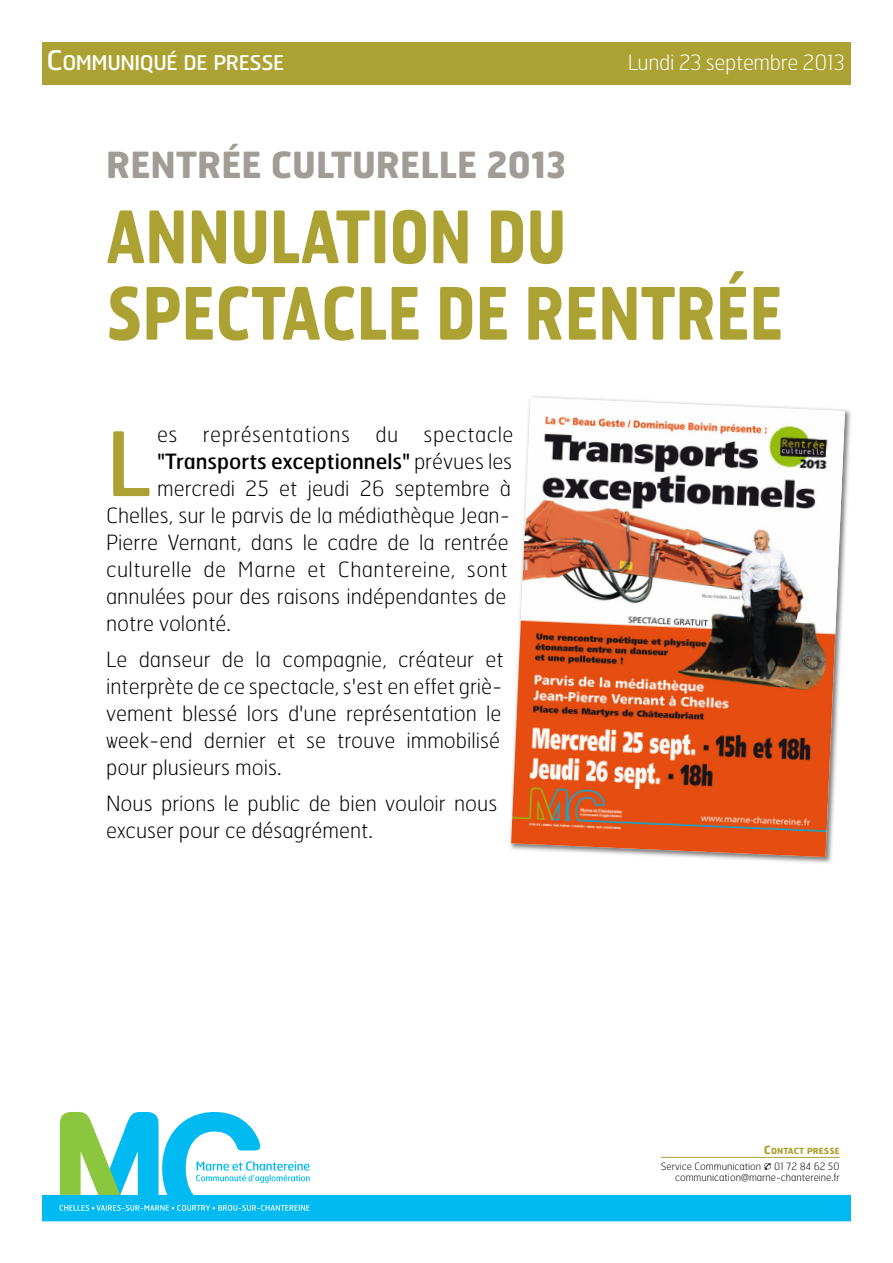
<style>
.page{position:relative;width:893px;height:1263px;background:#fff}
.page>*{position:absolute;margin:0;border:0;box-sizing:border-box;transform-origin:0 0}
.t1{font:88.5px "Hermes";color:#aca233}
.t2{font:700 72px/76.5px "Hermes";color:#aca233;scale:.79 1}
.t3{font:700 36px "Hermes";color:#a19c95;scale:.95 1}
.t4{font:100 21px/27px "Hermes";color:#000}
.t5{font:21px "Hermes";color:#000}
.t6{font:100 21px "Hermes";letter-spacing:.02em;color:#000}
.t7{font:100 21px "Hermes";letter-spacing:.025em;color:#000}
.t8{font:100 21px "Hermes";letter-spacing:-.015em;color:#fff}
.t9{font:20.25px "Hermes";letter-spacing:-.02em;color:#fff}
.t10{font:100 10.05px/11.2px "Hermes";color:#000;text-align:right}
.t11{font:700 8.4px "Hermes";color:#aca233}
.s1{font-size:27px}
.s2{font-weight:100}
.s3{font-size:11.25px}
.s4{font-family:"European Pi Three";font-weight:400}
</style>
<div class="page">
<svg style="left:42px;top:1112px;width:808px;height:109px"></svg>
<svg style="left:60px;top:1205px;width:250px;height:6px"></svg>
<svg style="left:196px;top:1161px;width:114px;height:22px"></svg>
<svg style="left:60px;top:1112px;width:60px;height:83px"></svg>
<hr style="left:661px;top:1157px;width:179px;height:1px;background:#aca233">
<div style="left:42px;top:43px;width:808px;height:42px;background:#aca233"></div>
<img style="left:510px;top:396px;width:341px;height:467px">
<img style="left:511px;top:397px;width:334px;height:460px">
<p class="t9" style="left:47px;top:55px;width:239px"><span class="s1">C</span>OMMUNIQUÉ DE PRESSE</p>
<p class="t8" style="left:628px;top:55px;width:219px">Lundi 23 septembre 2013</p>
<h3 class="t3" style="left:106px;top:151px;width:486px">RENTRÉE CULTURELLE 2013</h3>
<h2 class="t2" style="left:106px;top:205px;width:858px">ANNULATION DU<br>SPECTACLE DE RENTRÉE</h2>
<h1 class="t1" style="left:106px;top:430px;width:47px">L</h1>
<p class="t7" style="left:157px;top:426px;width:358px">es représentations du spectacle</p>
<p class="t5" style="left:157px;top:453px;width:357px">"Transports exceptionnels" <span class="s2">prévues les</span></p>
<p class="t4" style="left:157px;top:477px;width:355px">mercredi 25 et jeudi 26 septembre à</p>
<p class="t4" style="left:106px;top:504px;width:405px">Chelles, sur le parvis de la médiathèque Jean-</p>
<p class="t4" style="left:106px;top:531px;width:404px">Pierre Vernant, dans le cadre de la rentrée</p>
<p class="t6" style="left:106px;top:561px;width:403px">culturelle de Marne et Chantereine, sont</p>
<p class="t4" style="left:106px;top:585px;width:402px">annulées pour des raisons indépendantes de</p>
<p class="t4" style="left:106px;top:612px;width:126px">notre volonté.</p>
<p class="t4" style="left:106px;top:648px;width:399px">Le danseur de la compagnie, créateur et interprète de ce spectacle, s'est en effet griè&shy;vement blessé lors d'une représentation le week-end dernier et se trouve immobilisé pour plusieurs mois.</p>
<p class="t4" style="left:106px;top:792px;width:393px">Nous prions le public de bien vouloir nous excuser pour ce désagrément.</p>
<p class="t11" style="left:764px;top:1148px;width:77px"><span class="s3">C</span>ONTACT PRESSE</p>
<p class="t10" style="left:661px;top:1162px;width:180px">Service Communication <span class="s4">-</span> 01 72 84 62 50 communication@marne-chantereine.fr</p>
</div>
